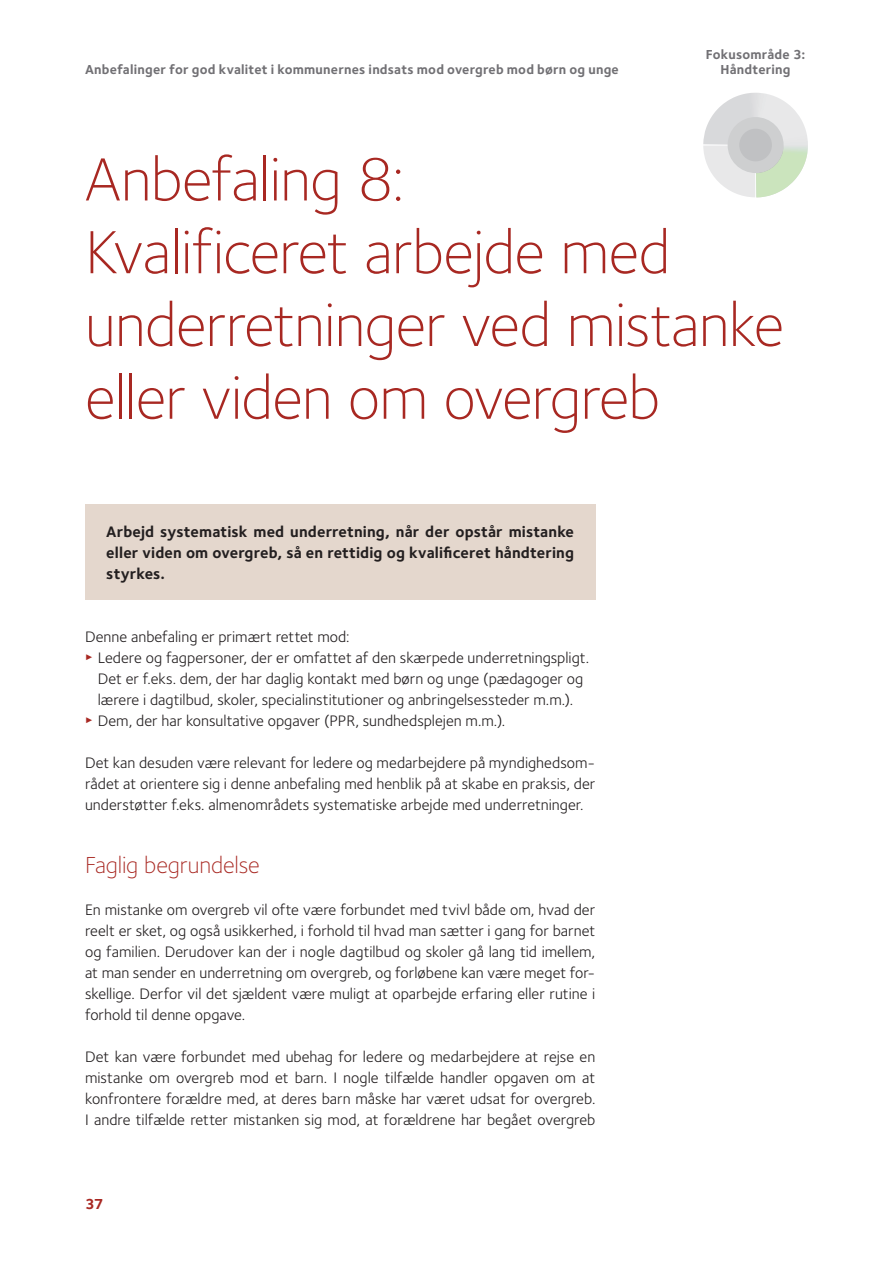
<style>
.page{position:relative;width:893px;height:1263px;background:#fff}
.page>*{position:absolute;margin:0;border:0;box-sizing:border-box;transform-origin:0 0}
.H2__Overskrift_anbef{font:300 63px/72.8px "Foundry Sterling";letter-spacing:-.015em;color:#a82822}
.H3__Mellemr_1_linie{font:300 24px "Foundry Sterling";letter-spacing:-.01em;color:#a82822}
.Brødtekst{font:15.75px/21px "Foundry Sterling";color:#231f20;text-align:justify}
.Anbefaling_tekst{font:700 15.75px/21px "Foundry Sterling";letter-spacing:.005em;color:#231f20;text-align:justify}
.Brødtekst_-_uden_luf{font:15.75px "Foundry Sterling";color:#231f20}
.t1{font:700 15px "Foundry Sterling";color:#a82822}
.t2{font:700 13.5px/15.8px "Foundry Sterling";letter-spacing:.015em;color:#717074;text-align:center}
.s1{font-family:"Arial";font-size:8.25px;color:#a82822}
</style>
<div class="page">
<div style="left:85px;top:504px;width:510px;height:95px;background:#e4d7cd"></div>
<svg style="left:703px;top:93px;width:105px;height:104px"></svg>
<p class="t2" style="left:85px;top:62px;width:535px">Anbefalinger for god kvalitet i kommunernes indsats mod overgreb mod børn og unge</p>
<p class="t2" style="left:706px;top:46px;width:101px">Fokusområde 3:<br>Håndtering</p>
<h2 class="H2__Overskrift_anbef" style="left:85px;top:142px;width:701px">Anbefaling 8:<br>Kvalificeret arbejde med underretninger ved mistanke eller viden om overgreb</h2>
<p class="Anbefaling_tekst" style="left:106px;top:520px;width:469px">Arbejd systematisk med underretning, når der opstår mistanke eller viden om overgreb, så en rettidig og kvalificeret håndtering styrkes.</p>
<p class="Brødtekst_-_uden_luf" style="left:85px;top:627px;width:266px">Denne anbefaling er primært rettet mod:</p>
<p class="Brødtekst" style="left:85px;top:647px;width:506px;text-align:center"><span class="s1">►</span> Ledere og fagpersoner, der er omfattet af den skærpede underretningspligt.<br>Det er f.eks. dem, der har daglig kontakt med børn og unge (pædagoger og lærere i dagtilbud, skoler, specialinstitutioner og anbringelsessteder m.m.).</p>
<p class="Brødtekst" style="left:85px;top:710px;width:422px"><span class="s1">►</span> Dem, der har konsultative opgaver (PPR, sundhedsplejen m.m.).</p>
<p class="Brødtekst" style="left:85px;top:752px;width:512px">Det kan desuden være relevant for ledere og medarbejdere på myndighedsom&shy;rådet at orientere sig i denne anbefaling med henblik på at skabe en praksis, der understøtter f.eks. almenområdets systematiske arbejde med underretninger.</p>
<h3 class="H3__Mellemr_1_linie" style="left:85px;top:851px;width:176px">Faglig begrundelse</h3>
<p class="Brødtekst" style="left:85px;top:899px;width:512px">En mistanke om overgreb vil ofte være forbundet med tvivl både om, hvad der reelt er sket, og også usikkerhed, i forhold til hvad man sætter i gang for barnet og familien. Derudover kan der i nogle dagtilbud og skoler gå lang tid imellem, at man sender en underretning om overgreb, og forløbene kan være meget for&shy;skellige. Derfor vil det sjældent være muligt at oparbejde erfaring eller rutine i forhold til denne opgave.</p>
<p class="Brødtekst" style="left:85px;top:1046px;width:512px">Det kan være forbundet med ubehag for ledere og medarbejdere at rejse en mistanke om overgreb mod et barn. I nogle tilfælde handler opgaven om at konfrontere forældre med, at deres barn måske har været udsat for overgreb.<br>I andre tilfælde retter mistanken sig mod, at forældrene har begået overgreb</p>
<p class="t1" style="left:85px;top:1194px;width:20px">37</p>
</div>
